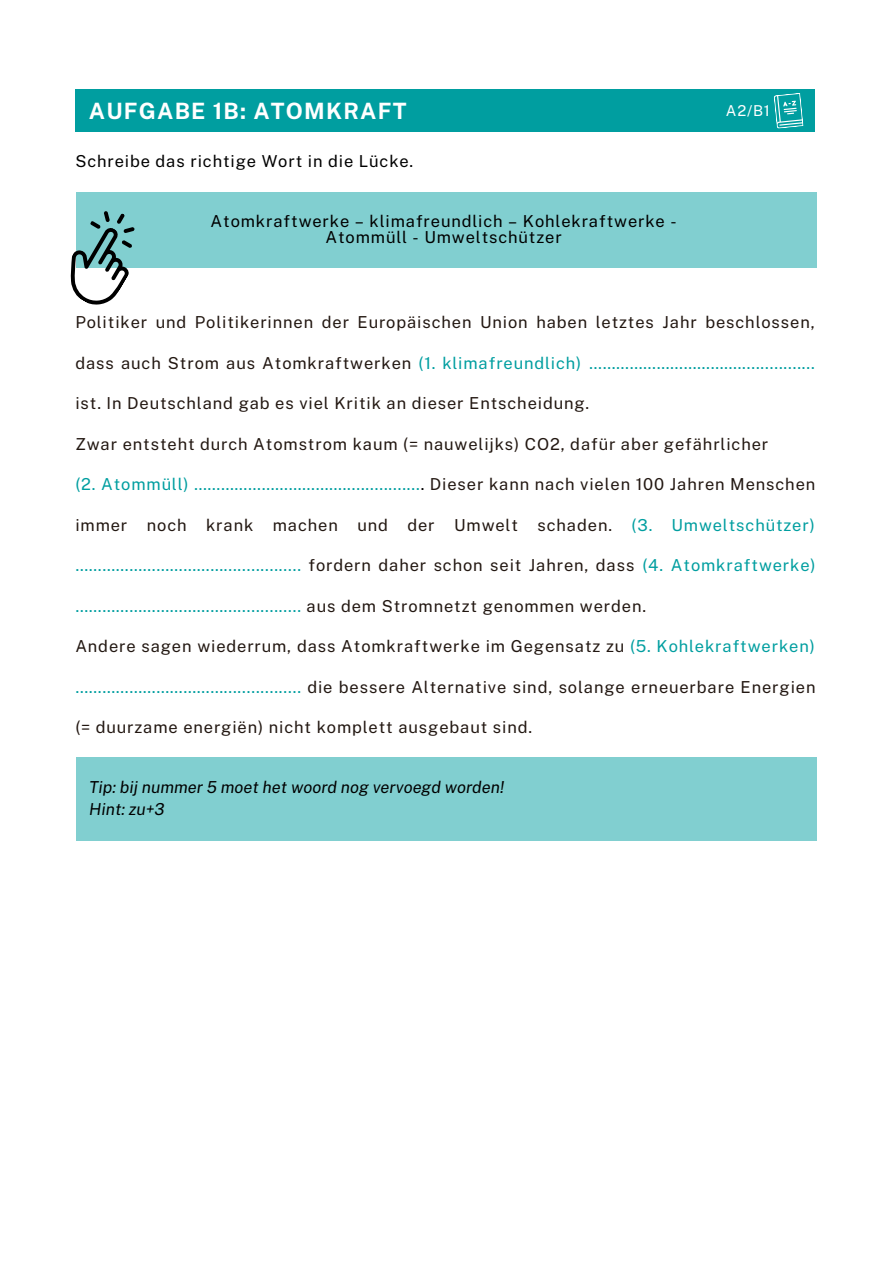
<style>
.page{position:relative;width:893px;height:1264px;background:#fff}
.page>*{position:absolute;margin:0;border:0;box-sizing:border-box;transform-origin:0 0}
.t1{font:700 22.5px "Public Sans";letter-spacing:.055em;color:#fff}
.t2{font:16.5px "Public Sans";letter-spacing:.055em;color:#221711}
.t3{font:16.5px "Public Sans";letter-spacing:.055em;color:#009ea0}
.t4{font:16.5px/15.8px "Public Sans";letter-spacing:.055em;color:#000;text-align:center}
.t5{font:italic 16.5px/22.5px "Public Sans";color:#000}
.t6{font:15px "Public Sans";color:#fff}
.s1{color:#221711}
.s2{color:#000}
.s3{color:#009ea0}
</style>
<div class="page">
<div style="left:76px;top:192px;width:740px;height:75px;background:#81cfd0"></div>
<svg style="left:70px;top:211px;width:75px;height:94px"></svg>
<div style="left:75px;top:89px;width:739px;height:42px;background:#009ea0"></div>
<svg style="left:774px;top:93px;width:29px;height:36px"></svg>
<div style="left:76px;top:757px;width:740px;height:83px;background:#81cfd0"></div>
<h1 class="t1" style="left:89px;top:97px;width:319px">AUFGABE 1B: ATOMKRAFT</h1>
<p class="t4" style="left:75px;top:153px;width:339px">Schreibe das richtige Wort in die Lücke.</p>
<p class="t4" style="left:210px;top:213px;width:467px">Atomkraftwerke – klimafreundlich – Kohlekraftwerke -<br>Atommüll - Umweltschützer</p>
<p class="t6" style="left:725px;top:102px;width:46px">A2/B1</p>
<p class="t2" style="left:75px;top:313px;width:740px">Politiker und Politikerinnen der Europäischen Union haben letztes Jahr beschlossen,</p>
<p class="t3" style="left:75px;top:353px;width:741px"><span class="s1">dass auch Strom aus Atomkraftwerken</span> (1. klimafreundlich) …………………………….................</p>
<p class="t2" style="left:75px;top:393px;width:515px">ist. In Deutschland gab es viel Kritik an dieser Entscheidung.</p>
<p class="t2" style="left:75px;top:434px;width:694px">Zwar entsteht durch Atomstrom kaum (= nauwelijks) CO2, dafür aber gefährlicher</p>
<p class="t3" style="left:75px;top:474px;width:741px">(2. Atommüll) …………………………….................<span class="s2">.</span> <span class="s1">Dieser kann nach vielen 100 Jahren Menschen</span></p>
<p class="t2" style="left:75px;top:515px;width:740px">immer noch krank machen und der Umwelt schaden. <span class="s3">(3. Umweltschützer)</span></p>
<p class="t3" style="left:75px;top:555px;width:741px">……………………………................. <span class="s1">fordern daher schon seit Jahren, dass</span> (4. Atomkraftwerke)</p>
<p class="t2" style="left:75px;top:596px;width:572px"><span class="s3">…………………………….................</span> aus dem Stromnetzt genommen werden.</p>
<p class="t2" style="left:75px;top:636px;width:741px">Andere sagen wiederrum, dass Atomkraftwerke im Gegensatz zu <span class="s3">(5. Kohlekraftwerken)</span></p>
<p class="t2" style="left:75px;top:677px;width:741px"><span class="s3">…………………………….................</span> die bessere Alternative sind, solange erneuerbare Energien</p>
<p class="t2" style="left:75px;top:717px;width:458px">(= duurzame energiën) nicht komplett ausgebaut sind.</p>
<p class="t5" style="left:89px;top:775px;width:416px">Tip: bij nummer 5 moet het woord nog vervoegd worden!<br>Hint: zu+3</p>
</div>
